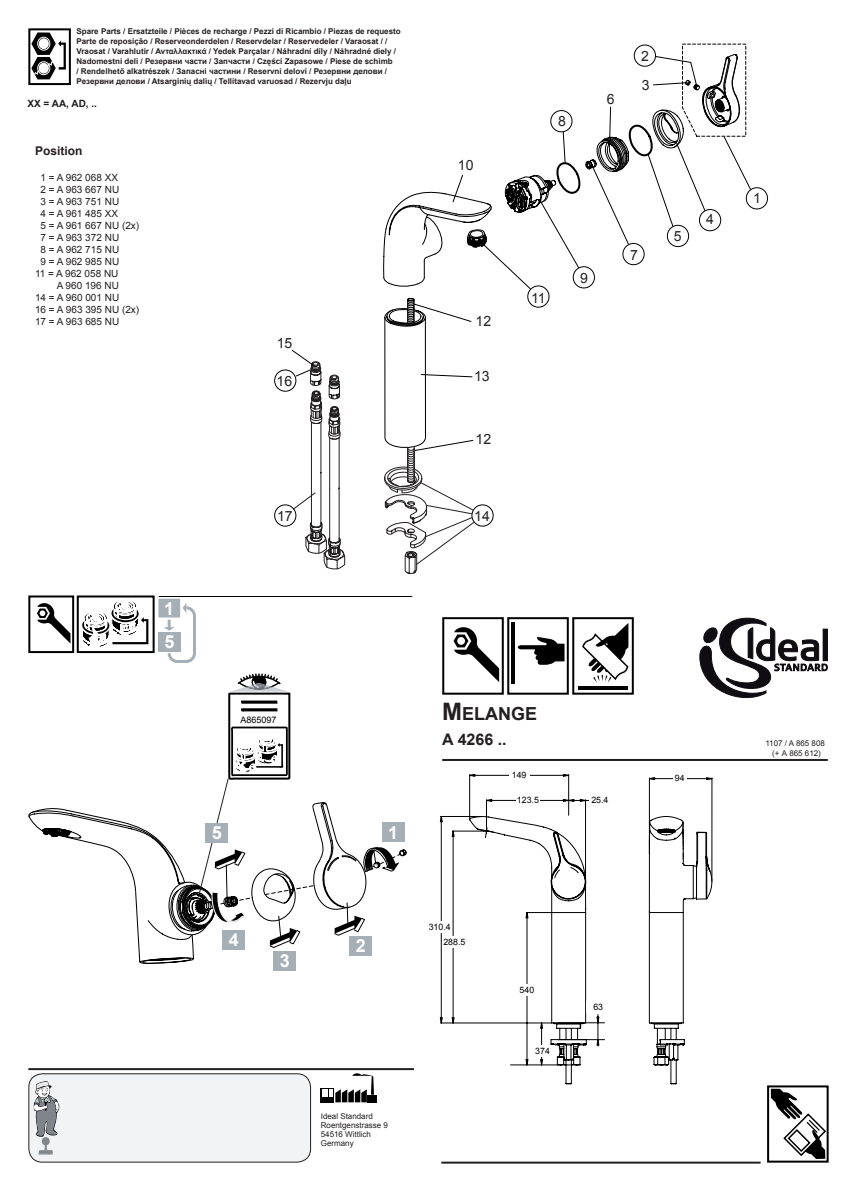
<style>
.page{position:relative;width:842px;height:1191px;background:#fff}
.page>*{position:absolute;margin:0;border:0;box-sizing:border-box;transform-origin:0 0}
.t1{font:700 18px "Arial";color:#231f20}
.t2{font:700 18px "Arial";color:#fff}
.t3{font:700 16px "Arial";color:#231f20}
.t4{font:14.1px/28.8px "Arial";color:#231f20}
.t5{font:700 12px "Arial";color:#231f20}
.t6{font:10px "Arial";color:#231f20}
.t7{font:700 10px "Arial";color:#231f20}
.t8{font:9px "Arial";color:#000}
.t9{font:8.8px/15px "Arial";color:#000}
.t10{font:700 8px/10px "Arial";color:#231f20}
.t11{font:8px/9px "Arial";color:#231f20;text-align:center}
.s1{font-size:24px}
</style>
<div class="page">
<hr style="left:442px;top:759px;width:386px;height:2px;background:#231f20">
<hr style="left:441px;top:1161px;width:320px;height:2px;background:#231f20">
<div style="left:29px;top:1073px;width:282px;height:89px;background:#f2f3f4;border-radius:14px"></div>
<div style="left:28px;top:1073px;width:283px;height:89px;border:1px solid #231f20;border-radius:14px"></div>
<hr style="left:28px;top:1068px;width:386px;height:2px;background:#231f20">
<svg style="left:442px;top:617px;width:192px;height:78px"></svg>
<div style="left:28px;top:28px;width:43px;height:57px;border:2px solid #000"></div>
<svg style="left:31px;top:32px;width:35px;height:47px"></svg>
<hr style="left:159px;top:596px;width:253px;height:1px;background:#000">
<div style="left:77px;top:595px;width:78px;height:58px;border:2px solid #000"></div>
<svg style="left:82px;top:596px;width:66px;height:57px"></svg>
<div style="left:28px;top:595px;width:46px;height:58px;border:2px solid #000"></div>
<svg style="left:37px;top:603px;width:33px;height:40px"></svg>
<div style="left:158px;top:598px;width:23px;height:20px;background:#a5afb5"></div>
<div style="left:158px;top:598px;width:23px;height:20px;border:1px solid #fff"></div>
<svg style="left:164px;top:602px;width:32px;height:61px"></svg>
<svg style="left:33px;top:1081px;width:26px;height:74px"></svg>
<div style="left:321px;top:1088px;width:13px;height:14px;background:#000"></div>
<div style="left:368px;top:1095px;width:9px;height:7px;background:#000"></div>
<svg style="left:322px;top:1073px;width:52px;height:29px"></svg>
<div style="left:767px;top:1085px;width:62px;height:77px;border:2px solid #000"></div>
<svg style="left:771px;top:1088px;width:56px;height:71px"></svg>
<svg style="left:440px;top:816px;width:29px;height:208px"></svg>
<svg style="left:469px;top:773px;width:243px;height:311px"></svg>
<div style="left:509px;top:769px;width:20px;height:12px;background:#fff"></div>
<div style="left:590px;top:794px;width:20px;height:12px;background:#fff"></div>
<div style="left:428px;top:921px;width:23px;height:12px;background:#fff"></div>
<div style="left:443px;top:936px;width:23px;height:12px;background:#fff"></div>
<div style="left:516px;top:796px;width:24px;height:12px;background:#fff"></div>
<div style="left:515px;top:984px;width:24px;height:12px;background:#fff"></div>
<div style="left:587px;top:1001px;width:23px;height:12px;background:#fff"></div>
<div style="left:531px;top:1045px;width:23px;height:12px;background:#fff"></div>
<div style="left:673px;top:774px;width:13px;height:8px;background:#fff"></div>
<svg style="left:554px;top:866px;width:25px;height:12px"></svg>
<svg style="left:657px;top:838px;width:18px;height:2px"></svg>
<div style="left:274px;top:951px;width:22px;height:19px;background:#a5afb5"></div>
<div style="left:158px;top:632px;width:23px;height:20px;background:#a5afb5"></div>
<svg style="left:28px;top:673px;width:378px;height:291px"></svg>
<div style="left:206px;top:823px;width:22px;height:20px;background:#a5afb5"></div>
<svg style="left:699px;top:617px;width:129px;height:82px"></svg>
<svg style="left:293px;top:361px;width:53px;height:209px"></svg>
<svg style="left:383px;top:44px;width:363px;height:530px"></svg>
<p class="t10" style="left:77px;top:27px;width:326px">Spare Parts / Ersatzteile / Pièces de recharge / Pezzi di Ricambio / Piezas de requesto Parte de reposição / Reserveonderdelen / Reservdelar / Reservedeler / Varaosat / / Vraosat / Varahlutir / Ανταλλακτικά / Yedek Parçalar / Náhradní díly / Náhradné diely / Nadomestni deli / Резервни части / Запчасти / Części Zapasowe / Piese de schimb<br>/ Rendelhető alkatrészek / Запасні частини / Reservni delovi / Резервни делови / Резервни делови / Atsarginių dalių / Tellitavad varuosad / Rezervju daļu</p>
<p class="t7" style="left:27px;top:96px;width:71px">XX = AA, AD, ..</p>
<h3 class="t5" style="left:35px;top:142px;width:49px">Position</h3>
<p class="t6" style="left:41px;top:171px;width:79px">1 = A 962 068 XX</p>
<p class="t6" style="left:41px;top:183px;width:80px">2 = A 963 667 NU</p>
<p class="t6" style="left:41px;top:195px;width:80px">3 = A 963 751 NU</p>
<p class="t6" style="left:41px;top:207px;width:79px">4 = A 961 485 XX</p>
<p class="t6" style="left:41px;top:219px;width:100px">5 = A 961 667 NU (2x)</p>
<p class="t6" style="left:41px;top:231px;width:80px">7 = A 963 372 NU</p>
<p class="t6" style="left:41px;top:243px;width:80px">8 = A 962 715 NU</p>
<p class="t6" style="left:41px;top:255px;width:80px">9 = A 962 985 NU</p>
<p class="t6" style="left:35px;top:267px;width:85px">11 = A 962 058 NU</p>
<p class="t6" style="left:57px;top:279px;width:64px">A 960 196 NU</p>
<p class="t6" style="left:35px;top:291px;width:86px">14 = A 960 001 NU</p>
<p class="t6" style="left:35px;top:303px;width:106px">16 = A 963 395 NU (2x)</p>
<p class="t6" style="left:35px;top:315px;width:86px">17 = A 963 685 NU</p>
<h3 class="t4" style="left:277px;top:329px;width:17px">15</h3>
<h3 class="t4" style="left:277px;top:367px;width:17px">16</h3>
<h3 class="t4" style="left:458px;top:151px;width:17px">10</h3>
<h3 class="t4" style="left:475px;top:307px;width:17px">12</h3>
<h3 class="t4" style="left:474px;top:362px;width:17px">13</h3>
<h3 class="t4" style="left:475px;top:425px;width:17px">12</h3>
<h3 class="t4" style="left:277px;top:501px;width:17px">17</h3>
<h3 class="t4" style="left:474px;top:502px;width:17px">14</h3>
<h3 class="t4" style="left:558px;top:107px;width:9px">8</h3>
<h3 class="t4" style="left:607px;top:85px;width:9px">6</h3>
<h3 class="t4" style="left:641px;top:42px;width:10px">2<br>3</h3>
<h3 class="t4" style="left:531px;top:284px;width:16px">11</h3>
<h3 class="t4" style="left:580px;top:264px;width:9px">9</h3>
<h3 class="t4" style="left:630px;top:240px;width:9px">7</h3>
<h3 class="t4" style="left:674px;top:221px;width:9px">5</h3>
<h3 class="t4" style="left:706px;top:205px;width:9px">4</h3>
<h1 class="t2" style="left:164px;top:596px;width:12px">1</h1>
<h1 class="t2" style="left:164px;top:630px;width:12px">5</h1>
<p class="t8" style="left:241px;top:714px;width:38px">A865097</p>
<h1 class="t2" style="left:212px;top:821px;width:12px">5</h1>
<h1 class="t2" style="left:388px;top:820px;width:12px">1</h1>
<h1 class="t1" style="left:442px;top:701px;width:96px"><span class="s1">M</span>ELANGE</h1>
<h2 class="t3" style="left:442px;top:729px;width:66px">A 4266 ..</h2>
<p class="t9" style="left:512px;top:768px;width:16px">149</p>
<p class="t9" style="left:517px;top:792px;width:24px">123.5</p>
<p class="t9" style="left:591px;top:792px;width:19px">25.4</p>
<p class="t9" style="left:675px;top:770px;width:11px">94</p>
<h1 class="t2" style="left:229px;top:928px;width:12px">4</h1>
<h1 class="t2" style="left:280px;top:949px;width:12px">3</h1>
<h1 class="t2" style="left:356px;top:933px;width:12px">2</h1>
<p class="t9" style="left:443px;top:919px;width:24px;text-indent:-15px">310.4<br>288.5</p>
<p class="t11" style="left:321px;top:1111px;width:69px;text-align:left">Ideal Standard<br>Roentgenstrasse 9<br>54516 Wittlich<br>Germany</p>
<p class="t9" style="left:520px;top:982px;width:16px">540</p>
<p class="t9" style="left:535px;top:1043px;width:16px">374</p>
<p class="t9" style="left:593px;top:999px;width:11px">63</p>
<h3 class="t4" style="left:753px;top:184px;width:9px">1</h3>
<p class="t11" style="left:765px;top:739px;width:61px;line-height:9.6px">1107 / A 865 808 (+ A 865 612)</p>
</div>
